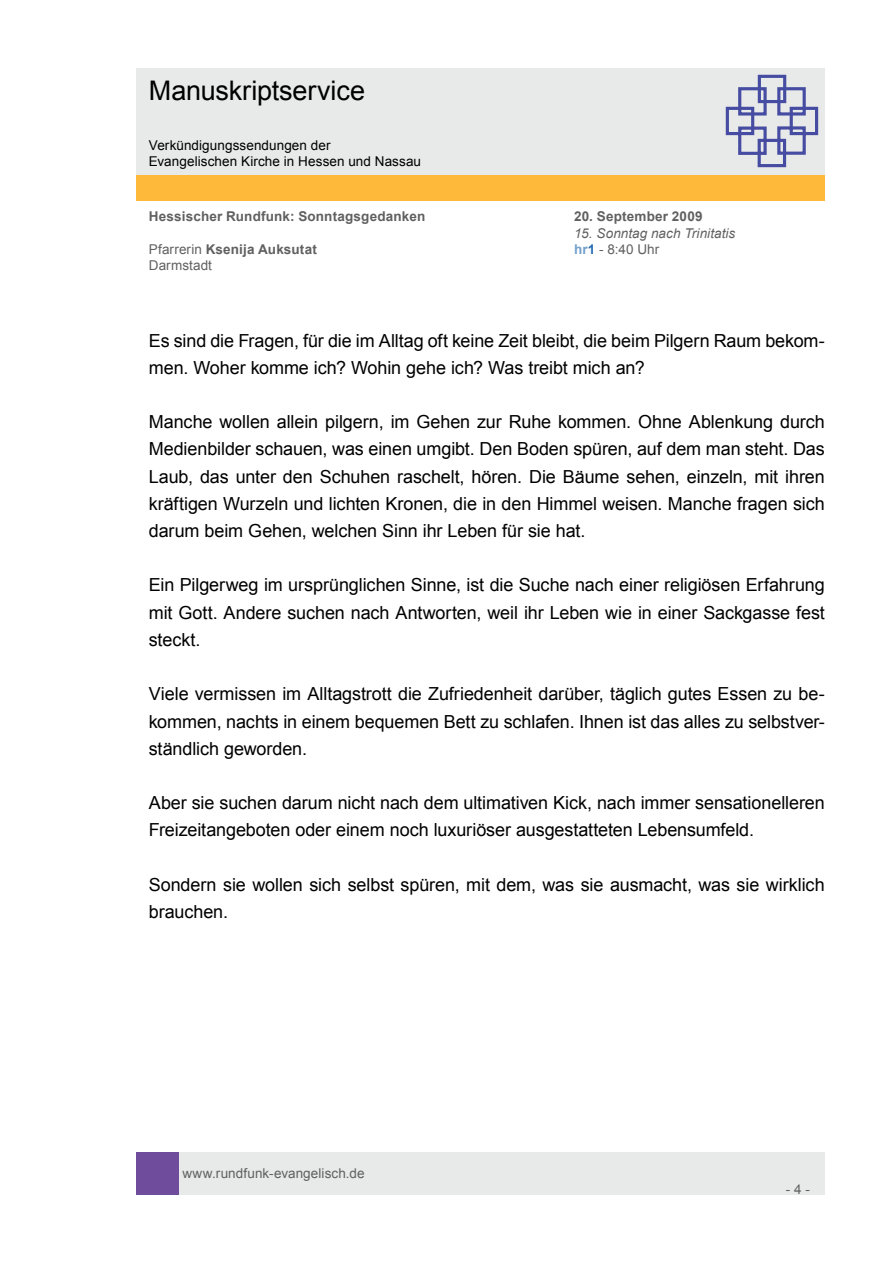
<style>
.page{position:relative;width:893px;height:1263px;background:#fff}
.page>*{position:absolute;margin:0;border:0;box-sizing:border-box;transform-origin:0 0}
.t1{font:27px "Arial";letter-spacing:-.005em;color:#000}
.t2{font:18px/27.2px "Arial";letter-spacing:-.005em;color:#000}
.t3{font:700 13.5px "Arial";letter-spacing:.015em;color:#606060}
.t4{font:13.5px/16.2px "Arial";letter-spacing:.005em;color:#000}
.t5{font:13.5px "Arial";letter-spacing:.005em;color:#606060}
.t6{font:italic 13.5px "Arial";letter-spacing:.005em;color:#606060}
.s1{font-weight:400}
.s2{font-weight:700;color:#71a0cc}
.s3{font-weight:700;color:#2369b2}
</style>
<div class="page">
<div style="left:179px;top:1152px;width:646px;height:43px;background:#e8e9e9"></div>
<div style="left:136px;top:1152px;width:43px;height:43px;background:#704c9c"></div>
<div style="left:136px;top:175px;width:689px;height:26px;background:#ffb93a"></div>
<div style="left:136px;top:68px;width:689px;height:106px;background:#e8e9e9"></div>
<svg style="left:725px;top:74px;width:94px;height:94px"></svg>
<h1 class="t1" style="left:149px;top:73px;width:218px">Manuskriptservice</h1>
<p class="t4" style="left:149px;top:137px;width:274px">Verkündigungssendungen der<br>Evangelischen Kirche in Hessen und Nassau</p>
<p class="t3" style="left:149px;top:208px;width:278px">Hessischer Rundfunk: Sonntagsgedanken</p>
<p class="t3" style="left:574px;top:208px;width:130px">20. September 2009</p>
<p class="t6" style="left:574px;top:224px;width:163px">15. Sonntag nach Trinitatis</p>
<p class="t3" style="left:149px;top:240px;width:170px"><span class="s1">Pfarrerin</span> Ksenija Auksutat</p>
<p class="t5" style="left:574px;top:240px;width:87px"><span class="s2">hr</span><span class="s3">1</span> - 8:40 Uhr</p>
<p class="t5" style="left:149px;top:256px;width:65px">Darmstadt</p>
<p class="t2" style="left:149px;top:327px;width:678px">Es sind die Fragen, für die im Alltag oft keine Zeit bleibt, die beim Pilgern Raum bekom&shy;men. Woher komme ich? Wohin gehe ich? Was treibt mich an?</p>
<p class="t2" style="left:149px;top:408px;width:678px;text-align:justify">Manche wollen allein pilgern, im Gehen zur Ruhe kommen. Ohne Ablenkung durch Medienbilder schauen, was einen umgibt. Den Boden spüren, auf dem man steht. Das Laub, das unter den Schuhen raschelt, hören. Die Bäume sehen, einzeln, mit ihren kräftigen Wurzeln und lichten Kronen, die in den Himmel weisen. Manche fragen sich darum beim Gehen, welchen Sinn ihr Leben für sie hat.</p>
<p class="t2" style="left:149px;top:572px;width:677px;text-align:justify">Ein Pilgerweg im ursprünglichen Sinne, ist die Suche nach einer religiösen Erfahrung mit Gott. Andere suchen nach Antworten, weil ihr Leben wie in einer Sackgasse fest steckt.</p>
<p class="t2" style="left:149px;top:681px;width:678px;text-align:justify">Viele vermissen im Alltagstrott die Zufriedenheit darüber, täglich gutes Essen zu be&shy;kommen, nachts in einem bequemen Bett zu schlafen. Ihnen ist das alles zu selbstver&shy;ständlich geworden.</p>
<p class="t2" style="left:149px;top:789px;width:677px">Aber sie suchen darum nicht nach dem ultimativen Kick, nach immer sensationelleren<br>Freizeitangeboten oder einem noch luxuriöser ausgestatteten Lebensumfeld.</p>
<p class="t2" style="left:149px;top:871px;width:677px">Sondern sie wollen sich selbst spüren, mit dem, was sie ausmacht, was sie wirklich brauchen.</p>
<p class="t5" style="left:182px;top:1164px;width:184px">www.rundfunk-evangelisch.de</p>
<p class="t5" style="left:786px;top:1180px;width:26px">- 4 -</p>
</div>
